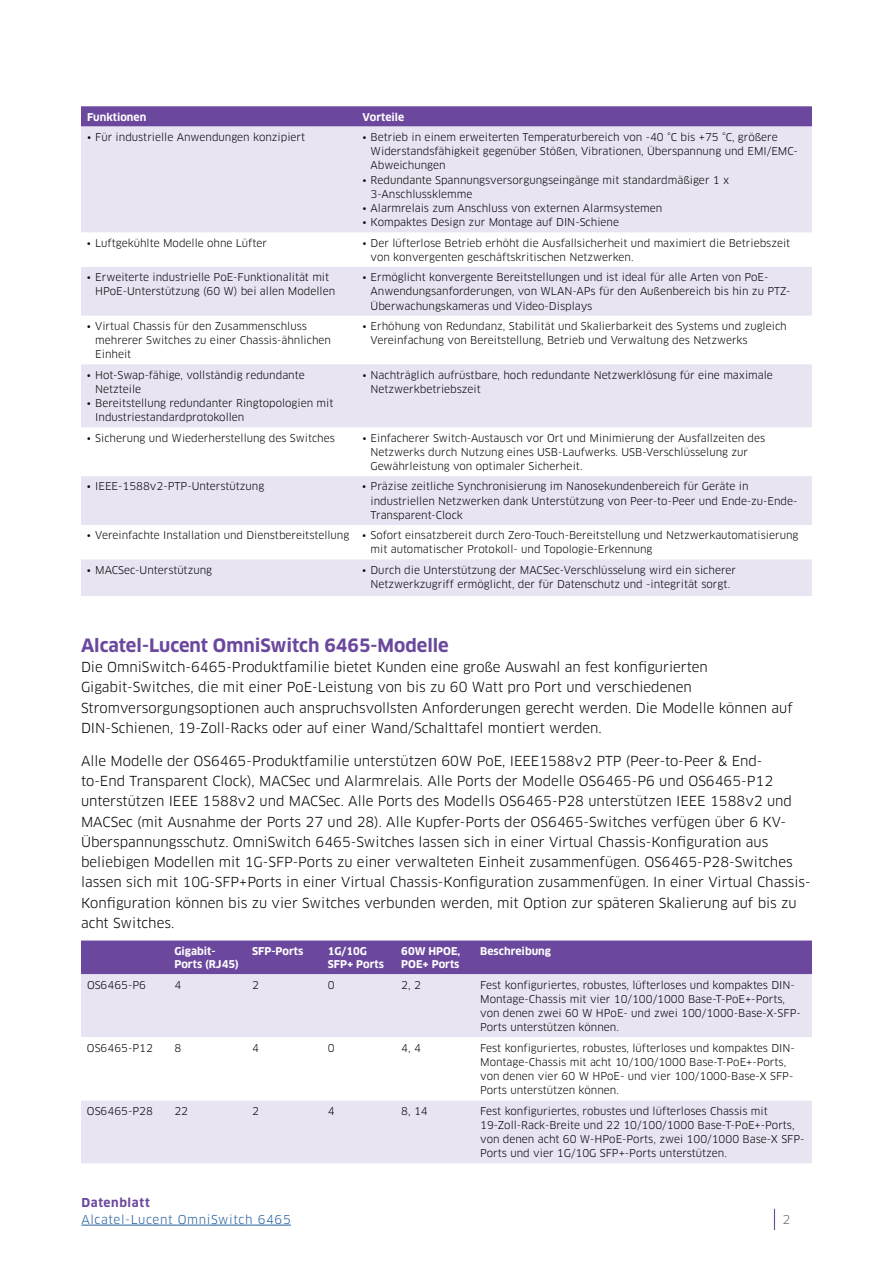
<style>
.page{position:relative;width:893px;height:1263px;background:#fff}
.page>*{position:absolute;margin:0;border:0;box-sizing:border-box;transform-origin:0 0}
.t1{font:700 18px "Clan OT";color:#6b489d}
.t2{font:13.5px/20.2px "Clan OT";color:#000}
.t3{font:12px "Clan OT";letter-spacing:.05em;color:#215e9e}
.t4{font:700 12px "Clan OT";letter-spacing:.05em;color:#6b489d}
.t5{font:12px "Clan OT";color:#6d6e71}
.t6{font:10.5px/14.2px "Clan OT";color:#000}
.t7{font:700 10.5px/13.5px "Clan OT";color:#fff}
</style>
<div class="page">
<svg style="left:774px;top:1209px;width:1px;height:21px"></svg>
<hr style="left:81px;top:1225px;width:210px;height:1px;background:#215e9e">
<svg style="left:81px;top:106px;width:731px;height:21px;background:#714fa1"></svg>
<svg style="left:81px;top:127px;width:731px;height:469px;fill:#e8e4f2"></svg>
<div style="left:81px;top:940px;width:731px;height:34px;background:#6b489d"></div>
<div style="left:81px;top:974px;width:731px;height:189px;background:#e8e4f2"></div>
<svg style="left:81px;top:1037px;width:731px;height:63px"></svg>
<p class="t7" style="left:87px;top:110px;width:61px">Funktionen</p>
<p class="t7" style="left:362px;top:110px;width:43px">Vorteile</p>
<p class="t6" style="left:87px;top:130px;width:220px">• Für industrielle Anwendungen konzipiert</p>
<p class="t6" style="left:371px;top:130px;width:429px;text-indent:-8px">• Betrieb in einem erweiterten Temperaturbereich von -40 °C bis +75 °C, größere<br>Widerstandsfähigkeit gegenüber Stößen, Vibrationen, Überspannung und EMI/EMC-<br>Abweichungen</p>
<p class="t6" style="left:371px;top:173px;width:360px;text-indent:-8px">• Redundante Spannungsversorgungseingänge mit standardmäßiger 1 x<br>3-Anschlussklemme</p>
<p class="t6" style="left:362px;top:201px;width:301px">• Alarmrelais zum Anschluss von externen Alarmsystemen</p>
<p class="t6" style="left:362px;top:215px;width:258px">• Kompaktes Design zur Montage auf DIN-Schiene</p>
<p class="t6" style="left:87px;top:236px;width:182px">• Luftgekühlte Modelle ohne Lüfter</p>
<p class="t6" style="left:371px;top:236px;width:421px;text-indent:-8px">• Der lüfterlose Betrieb erhöht die Ausfallsicherheit und maximiert die Betriebszeit von konvergenten geschäftskritischen Netzwerken.</p>
<p class="t6" style="left:95px;top:270px;width:241px;text-indent:-8px">• Erweiterte industrielle PoE-Funktionalität mit<br>HPoE-Unterstützung (60 W) bei allen Modellen</p>
<p class="t6" style="left:371px;top:270px;width:421px;text-indent:-8px">• Ermöglicht konvergente Bereitstellungen und ist ideal für alle Arten von PoE-<br>Anwendungsanforderungen, von WLAN-APs für den Außenbereich bis hin zu PTZ-<br>Überwachungskameras und Video-Displays</p>
<p class="t6" style="left:95px;top:319px;width:237px;text-indent:-8px">• Virtual Chassis für den Zusammenschluss mehrerer Switches zu einer Chassis-ähnlichen<br>Einheit</p>
<p class="t6" style="left:371px;top:319px;width:418px;text-indent:-8px">• Erhöhung von Redundanz, Stabilität und Skalierbarkeit des Systems und zugleich<br>Vereinfachung von Bereitstellung, Betrieb und Verwaltung des Netzwerks</p>
<p class="t6" style="left:95px;top:368px;width:211px;text-indent:-8px">• Hot-Swap-fähige, vollständig redundante<br>Netzteile</p>
<p class="t6" style="left:95px;top:396px;width:240px;text-indent:-8px">• Bereitstellung redundanter Ringtopologien mit<br>Industriestandardprotokollen</p>
<p class="t6" style="left:371px;top:368px;width:404px;text-indent:-8px">• Nachträglich aufrüstbare, hoch redundante Netzwerklösung für eine maximale<br>Netzwerkbetriebszeit</p>
<p class="t6" style="left:87px;top:431px;width:249px">• Sicherung und Wiederherstellung des Switches</p>
<p class="t6" style="left:371px;top:431px;width:396px;text-indent:-8px">• Einfacherer Switch-Austausch vor Ort und Minimierung der Ausfallzeiten des<br>Netzwerks durch Nutzung eines USB-Laufwerks. USB-Verschlüsselung zur<br>Gewährleistung von optimaler Sicherheit.</p>
<p class="t6" style="left:87px;top:479px;width:179px">• IEEE-1588v2-PTP-Unterstützung</p>
<p class="t6" style="left:371px;top:479px;width:428px;text-indent:-8px">• Präzise zeitliche Synchronisierung im Nanosekundenbereich für Geräte in industriellen Netzwerken dank Unterstützung von Peer-to-Peer und Ende-zu-Ende-<br>Transparent-Clock</p>
<p class="t6" style="left:371px;top:528px;width:429px;text-indent:-284px">• Vereinfachte Installation und Dienstbereitstellung • Sofort einsatzbereit durch Zero-Touch-Bereitstellung und Netzwerkautomatisierung mit automatischer Protokoll- und Topologie-Erkennung</p>
<p class="t6" style="left:87px;top:563px;width:127px">• MACSec-Unterstützung</p>
<p class="t6" style="left:362px;top:563px;width:375px;text-align:center">• Durch die Unterstützung der MACSec-Verschlüsselung wird ein sicherer<br>Netzwerkzugriff ermöglicht, der für Datenschutz und -integrität sorgt.</p>
<h1 class="t1" style="left:81px;top:635px;width:369px">Alcatel-Lucent OmniSwitch 6465-Modelle</h1>
<p class="t2" style="left:81px;top:657px;width:713px">Die OmniSwitch-6465-Produktfamilie bietet Kunden eine große Auswahl an fest konfigurierten Gigabit-Switches, die mit einer PoE-Leistung von bis zu 60 Watt pro Port und verschiedenen Stromversorgungsoptionen auch anspruchsvollsten Anforderungen gerecht werden. Die Modelle können auf DIN-Schienen, 19-Zoll-Racks oder auf einer Wand/Schalttafel montiert werden.</p>
<p class="t2" style="left:81px;top:751px;width:731px">Alle Modelle der OS6465-Produktfamilie unterstützen 60W PoE, IEEE1588v2 PTP (Peer-to-Peer &amp; End-<br>to-End Transparent Clock), MACSec und Alarmrelais. Alle Ports der Modelle OS6465-P6 und OS6465-P12 unterstützen IEEE 1588v2 und MACSec. Alle Ports des Modells OS6465-P28 unterstützen IEEE 1588v2 und MACSec (mit Ausnahme der Ports 27 und 28). Alle Kupfer-Ports der OS6465-Switches verfügen über 6 KV-Überspannungsschutz. OmniSwitch 6465-Switches lassen sich in einer Virtual Chassis-Konfiguration aus beliebigen Modellen mit 1G-SFP-Ports zu einer verwalteten Einheit zusammenfügen. OS6465-P28-Switches lassen sich mit 10G-SFP+Ports in einer Virtual Chassis-Konfiguration zusammenfügen. In einer Virtual Chassis-Konfiguration können bis zu vier Switches verbunden werden, mit Option zur späteren Skalierung auf bis zu acht Switches.</p>
<p class="t7" style="left:174px;top:944px;width:66px">Gigabit-<br>Ports (RJ45)</p>
<p class="t7" style="left:252px;top:944px;width:53px">SFP-Ports</p>
<p class="t7" style="left:328px;top:944px;width:58px">1G/10G<br>SFP+ Ports</p>
<p class="t7" style="left:401px;top:944px;width:61px">60W HPOE,<br>POE+ Ports</p>
<p class="t7" style="left:480px;top:944px;width:72px">Beschreibung</p>
<p class="t6" style="left:87px;top:977px;width:61px">OS6465-P6</p>
<p class="t6" style="left:174px;top:977px;width:8px">4</p>
<p class="t6" style="left:252px;top:977px;width:8px">2</p>
<p class="t6" style="left:328px;top:977px;width:8px">0</p>
<p class="t6" style="left:401px;top:977px;width:21px">2, 2</p>
<p class="t6" style="left:480px;top:977px;width:322px">Fest konfiguriertes, robustes, lüfterloses und kompaktes DIN-Montage-Chassis mit vier 10/100/1000 Base-T-PoE+-Ports, von denen zwei 60 W HPoE- und zwei 100/1000-Base-X-SFP-Ports unterstützen können.</p>
<p class="t6" style="left:87px;top:1040px;width:67px">OS6465-P12</p>
<p class="t6" style="left:174px;top:1040px;width:8px">8</p>
<p class="t6" style="left:252px;top:1040px;width:8px">4</p>
<p class="t6" style="left:328px;top:1040px;width:8px">0</p>
<p class="t6" style="left:401px;top:1040px;width:21px">4, 4</p>
<p class="t6" style="left:480px;top:1040px;width:316px">Fest konfiguriertes, robustes, lüfterloses und kompaktes DIN-Montage-Chassis mit acht 10/100/1000 Base-T-PoE+-Ports, von denen vier 60 W HPoE- und vier 100/1000-Base-X SFP-Ports unterstützen können.</p>
<p class="t6" style="left:87px;top:1103px;width:67px">OS6465-P28</p>
<p class="t6" style="left:174px;top:1103px;width:15px">22</p>
<p class="t6" style="left:252px;top:1103px;width:8px">2</p>
<p class="t6" style="left:328px;top:1103px;width:8px">4</p>
<p class="t6" style="left:401px;top:1103px;width:28px">8, 14</p>
<p class="t6" style="left:480px;top:1103px;width:326px">Fest konfiguriertes, robustes und lüfterloses Chassis mit 19-Zoll-Rack-Breite und 22 10/100/1000 Base-T-PoE+-Ports, von denen acht 60 W-HPoE-Ports, zwei 100/1000 Base-X SFP-Ports und vier 1G/10G SFP+-Ports unterstützen.</p>
<p class="t4" style="left:81px;top:1196px;width:70px">Datenblatt</p>
<p class="t3" style="left:81px;top:1212px;width:211px">Alcatel-Lucent OmniSwitch 6465</p>
<p class="t5" style="left:782px;top:1212px;width:9px">2</p>
</div>
